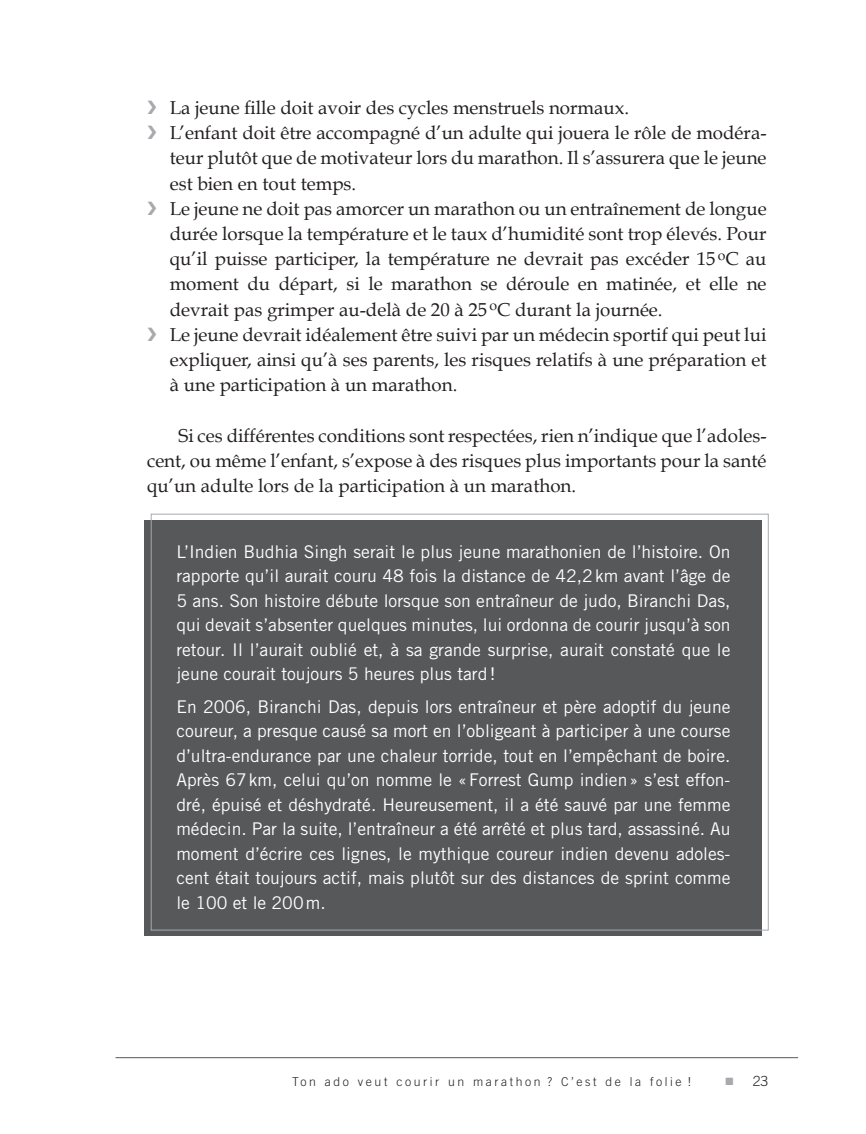
<style>
.page{position:relative;width:866px;height:1134px;background:#fff}
.page>*{position:absolute;margin:0;border:0;box-sizing:border-box;transform-origin:0 0}
.BOulet_fleches{font:18.72px/25.2px "Book Antiqua";color:#231f20;text-align:justify}
.TC{font:18.72px/25.2px "Book Antiqua";color:#231f20;text-align:justify}
.Encadré_no_indent{font:17.5px/24.5px "Trade Gothic";color:#fff;text-align:justify}
.t1{font:300 14px "Trade Gothic";color:#231f20}
.t2{font:300 12.25px "Trade Gothic";letter-spacing:.21em;color:#231f20}
.s1{color:#a8a9ad}
</style>
<div class="page">
<hr style="left:116px;top:1057px;width:682px;height:1px;background:#57585a">
<div style="left:145px;top:520px;width:617px;height:416px;background:#57585a"></div>
<p class="BOulet_fleches" style="left:170px;top:95px;width:461px">La jeune fille doit avoir des cycles menstruels normaux.</p>
<p class="BOulet_fleches" style="left:170px;top:120px;width:598px">L’enfant doit être accompagné d’un adulte qui jouera le rôle de modéra&shy;teur plutôt que de motivateur lors du marathon. Il s’assurera que le jeune est bien en tout temps.</p>
<p class="BOulet_fleches" style="left:170px;top:196px;width:598px">Le jeune ne doit pas amorcer un marathon ou un entraînement de longue durée lorsque la température et le taux d’humidité sont trop élevés. Pour qu’il puisse participer, la température ne devrait pas excéder 15 <sup>o</sup>C au moment du départ, si le marathon se déroule en matinée, et elle ne devrait pas grimper au-delà de 20 à 25 <sup>o</sup>C durant la journée.</p>
<p class="BOulet_fleches" style="left:170px;top:322px;width:598px">Le jeune devrait idéalement être suivi par un médecin sportif qui peut lui expliquer, ainsi qu’à ses parents, les risques relatifs à une préparation et à une participation à un marathon.</p>
<p class="TC" style="left:147px;top:423px;width:621px;text-indent:32px">Si ces différentes conditions sont respectées, rien n’indique que l’adoles&shy;cent, ou même l’enfant, s’expose à des risques plus importants pour la santé qu’un adulte lors de la participation à un marathon.</p>
<p class="Encadré_no_indent" style="left:176px;top:539px;width:556px">L’Indien Budhia Singh serait le plus jeune marathonien de l’histoire. On rapporte qu’il aurait couru 48 fois la distance de 42,2km avant l’âge de 5 ans. Son histoire débute lorsque son entraîneur de judo, Biranchi Das, qui devait s’absenter quelques minutes, lui ordonna de courir jusqu’à son retour. Il l’aurait oublié et, à sa grande surprise, aurait constaté que le jeune courait toujours 5 heures plus tard!</p>
<p class="Encadré_no_indent" style="left:176px;top:694px;width:556px">En 2006, Biranchi Das, depuis lors entraîneur et père adoptif du jeune coureur, a presque causé sa mort en l’obligeant à participer à une course d’ultra-endurance par une chaleur torride, tout en l’empêchant de boire.<br>Après 67km, celui qu’on nomme le «Forrest Gump indien» s’est effon&shy;dré, épuisé et déshydraté. Heureusement, il a été sauvé par une femme médecin. Par la suite, l’entraîneur a été arrêté et plus tard, assassiné. Au moment d’écrire ces lignes, le mythique coureur indien devenu adoles&shy;cent était toujours actif, mais plutôt sur des distances de sprint comme le 100 et le 200m.</p>
<p class="t2" style="left:292px;top:1074px;width:400px">Ton ado veut courir un marathon ? C’est de la folie !</p>
<p class="t1" style="left:725px;top:1072px;width:44px"><span class="s1">■</span> 23</p>
</div>
